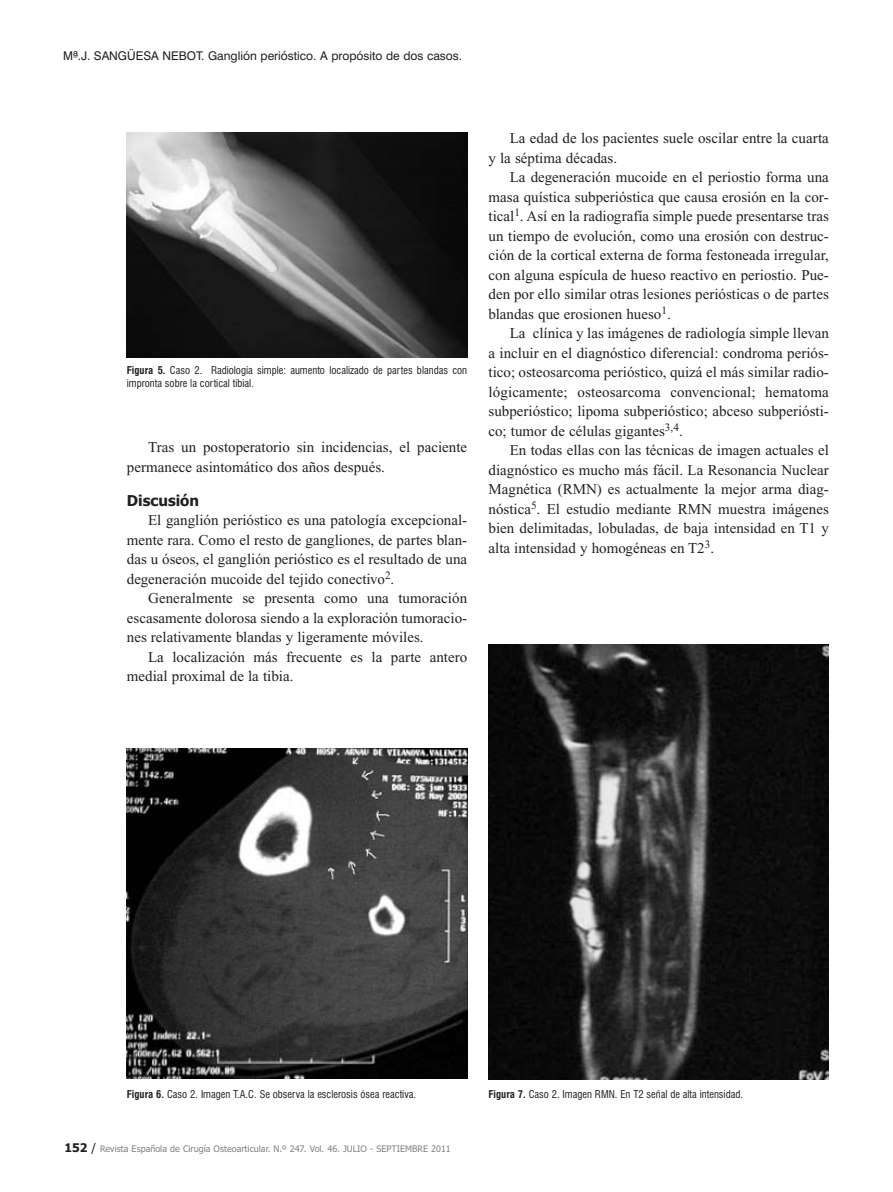
<style>
.page{position:relative;width:893px;height:1192px;background:#fff}
.page>*{position:absolute;margin:0;border:0;box-sizing:border-box;transform-origin:0 0}
.t1{font:15px/19.5px "Times New Roman";color:#231f20;text-align:justify}
.t2{font:700 15px "Tahoma";color:#231f20}
.t3{font:12px "Swiss 721 BT";color:#231f20}
.t4{font:condensed 10.5px/13.5px "Swiss 721 BT";color:#231f20}
.t5{font:9px "Tahoma";color:#808285}
.s1{font-weight:700}
.s2{font-weight:700;font-size:12px;color:#231f20}
.s3{font-size:12px;color:#231f20}
</style>
<div class="page">
<img style="left:127px;top:133px;width:340px;height:224px">
<img style="left:127px;top:748px;width:340px;height:330px">
<img style="left:488px;top:644px;width:340px;height:435px">
<p class="t3" style="left:63px;top:51px;width:400px">Mª.J. SANGÜESA NEBOT. Ganglión perióstico. A propósito de dos casos.</p>
<p class="t4" style="left:127px;top:363px;width:342px"><span class="s1">Figura 5.</span> Caso 2. Radiología simple: aumento localizado de partes blandas con impronta sobre la cortical tibial.</p>
<p class="t1" style="left:127px;top:438px;width:342px;text-indent:21px">Tras un postoperatorio sin incidencias, el paciente permanece asintomático dos años después.</p>
<p class="t2" style="left:127px;top:494px;width:74px">Discusión</p>
<p class="t1" style="left:127px;top:512px;width:342px;text-indent:21px">El ganglión perióstico es una patología excepcional&shy;mente rara. Como el resto de gangliones, de partes blan&shy;das u óseos, el ganglión perióstico es el resultado de una degeneración mucoide del tejido conectivo<sup>2</sup>.</p>
<p class="t1" style="left:127px;top:590px;width:342px;text-indent:21px">Generalmente se presenta como una tumoración escasamente dolorosa siendo a la exploración tumoracio&shy;nes relativamente blandas y ligeramente móviles.</p>
<p class="t1" style="left:127px;top:648px;width:342px;text-indent:21px">La localización más frecuente es la parte antero medial proximal de la tibia.</p>
<p class="t1" style="left:488px;top:130px;width:342px;text-indent:21px">La edad de los pacientes suele oscilar entre la cuarta y la séptima décadas.</p>
<p class="t1" style="left:488px;top:169px;width:342px;text-indent:21px">La degeneración mucoide en el periostio forma una masa quística subperióstica que causa erosión en la cor&shy;tical<sup>1</sup>. Así en la radiografía simple puede presentarse tras un tiempo de evolución, como una erosión con destruc&shy;ción de la cortical externa de forma festoneada irregular, con alguna espícula de hueso reactivo en periostio. Pue&shy;den por ello similar otras lesiones periósticas o de partes blandas que erosionen hueso<sup>1</sup>.</p>
<p class="t1" style="left:488px;top:325px;width:342px;text-indent:21px">La clínica y las imágenes de radiología simple llevan a incluir en el diagnóstico diferencial: condroma periós&shy;tico; osteosarcoma perióstico, quizá el más similar radio&shy;lógicamente; osteosarcoma convencional; hematoma subperióstico; lipoma subperióstico; abceso subperiósti&shy;co; tumor de células gigantes<sup>3,4</sup>.</p>
<p class="t1" style="left:488px;top:442px;width:342px;text-indent:21px">En todas ellas con las técnicas de imagen actuales el diagnóstico es mucho más fácil. La Resonancia Nuclear Magnética (RMN) es actualmente la mejor arma diag&shy;nóstica<sup>5</sup>. El estudio mediante RMN muestra imágenes bien delimitadas, lobuladas, de baja intensidad en T1 y alta intensidad y homogéneas en T2<sup>3</sup>.</p>
<p class="t4" style="left:127px;top:1087px;width:291px"><span class="s1">Figura 6.</span> Caso 2. Imagen T.A.C. Se observa la esclerosis ósea reactiva.</p>
<p class="t4" style="left:488px;top:1087px;width:256px"><span class="s1">Figura 7.</span> Caso 2. Imagen RMN. En T2 señal de alta intensidad.</p>
<p class="t5" style="left:64px;top:1144px;width:388px"><span class="s2">152</span> <span class="s3">/</span> Revista Española de Cirugía Osteoarticular. N.º 247. Vol. 46. JULIO - SEPTIEMBRE 2011</p>
</div>
